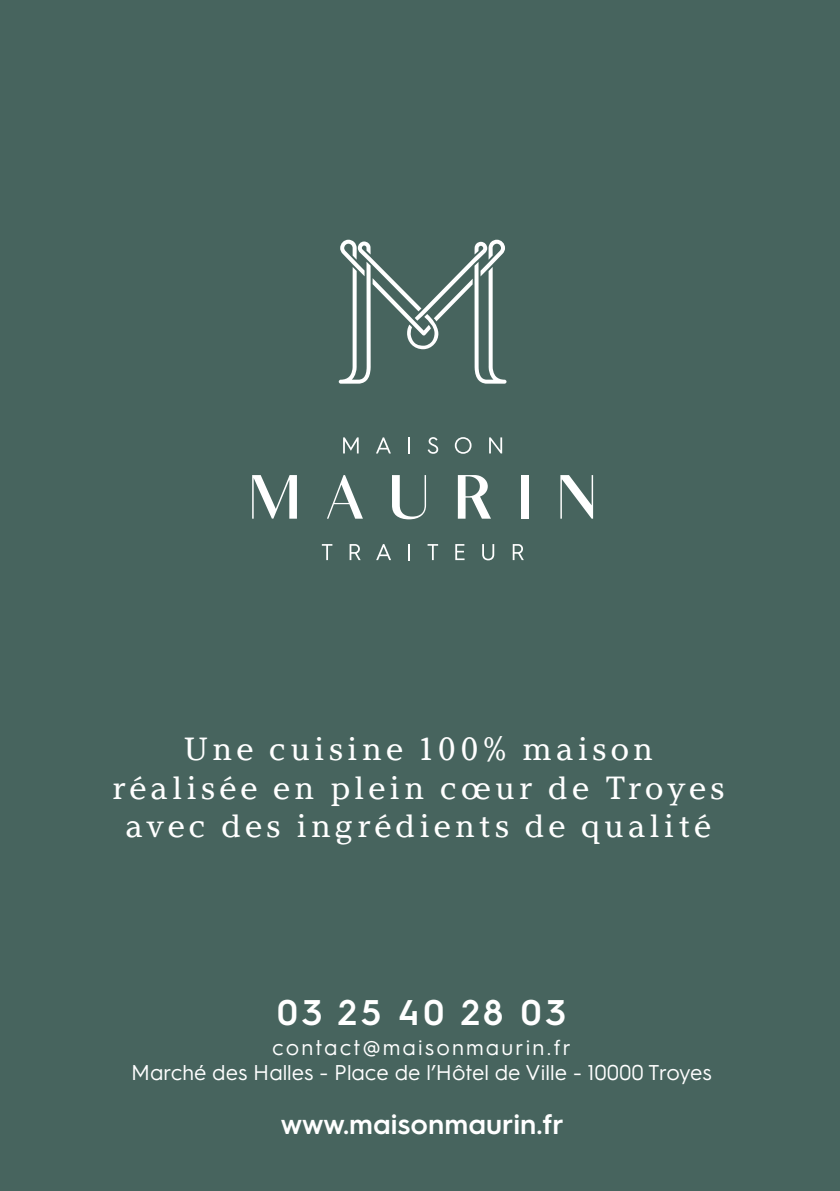
<style>
.page{position:relative;width:840px;height:1191px;background:#fff}
.page>*{position:absolute;margin:0;border:0;box-sizing:border-box;transform-origin:0 0}
.t1{font:600 35.8px "Hurme Geometric Sans 3";letter-spacing:.1em;color:#fff}
.t2{font:32px/38.4px "Argesta Text";letter-spacing:.1em;color:#fff;text-align:center}
.t3{font:600 28px "Hurme Geometric Sans 3";color:#fff}
.t4{font:21.4px/25.8px "Hurme Geometric Sans 3";color:#fff;text-align:center}
</style>
<div class="page">
<div style="left:0;top:0;width:839px;height:1191px;background:#47645e"></div>
<svg style="left:343px;top:437px;width:15px;height:16px"></svg>
<svg style="left:376px;top:437px;width:14px;height:16px"></svg>
<svg style="left:408px;top:437px;width:2px;height:16px"></svg>
<svg style="left:427px;top:437px;width:11px;height:17px"></svg>
<svg style="left:454px;top:437px;width:17px;height:17px"></svg>
<svg style="left:489px;top:437px;width:13px;height:16px"></svg>
<svg style="left:252px;top:475px;width:45px;height:43px"></svg>
<svg style="left:327px;top:475px;width:36px;height:43px"></svg>
<svg style="left:392px;top:475px;width:34px;height:44px"></svg>
<svg style="left:457px;top:475px;width:33px;height:43px"></svg>
<div style="left:520px;top:475px;width:8px;height:43px;background:#fff"></div>
<svg style="left:560px;top:475px;width:32px;height:43px"></svg>
<svg style="left:322px;top:544px;width:10px;height:16px"></svg>
<svg style="left:349px;top:544px;width:11px;height:16px"></svg>
<svg style="left:376px;top:544px;width:15px;height:16px"></svg>
<svg style="left:408px;top:544px;width:2px;height:16px"></svg>
<svg style="left:427px;top:544px;width:11px;height:16px"></svg>
<svg style="left:455px;top:544px;width:9px;height:16px"></svg>
<svg style="left:482px;top:544px;width:12px;height:16px"></svg>
<svg style="left:512px;top:544px;width:11px;height:16px"></svg>
<svg style="left:338px;top:240px;width:168px;height:144px"></svg>
<p class="t2" style="left:112px;top:730px;width:614px">Une cuisine 100% maison réalisée en plein cœur de Troyes avec des ingrédients de qualité</p>
<p class="t1" style="left:276px;top:999px;width:291px">03 25 40 28 03</p>
<p class="t4" style="left:131px;top:1034px;width:582px">contact@maisonmaurin.fr<br>Marché des Halles - Place de l’Hôtel de Ville - 10000 Troyes</p>
<p class="t3" style="left:280px;top:1114px;width:284px">www.maisonmaurin.fr</p>
</div>
